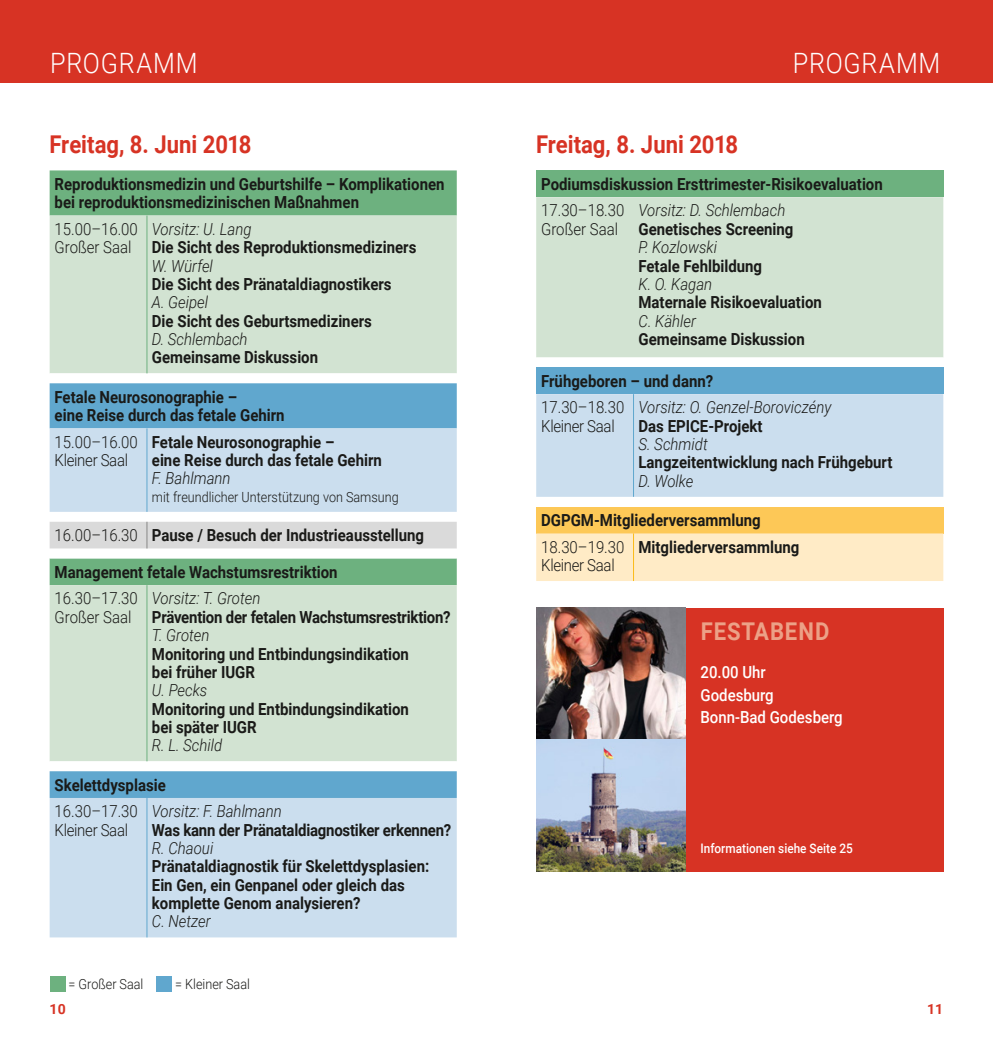
<style>
.page{position:relative;width:993px;height:1042px;background:#fff}
.page>*{position:absolute;margin:0;border:0;box-sizing:border-box;transform-origin:0 0}
.t1{font:300 28px "Roboto";letter-spacing:.03em;color:#fff;scale:.9 1}
.t2{font:700 24.5px "Roboto";color:#d73324;scale:.9 1}
.t3{font:700 24.5px "Roboto";letter-spacing:.04em;color:#eca187;scale:.9 1}
.t4{font:700 16.62px/18.4px "Roboto";color:#1a1a18;scale:.9 1}
.t5{font:italic 300 16.62px "Roboto";color:#1a1a18;scale:.9 1}
.t6{font:300 16.62px/18.4px "Roboto";letter-spacing:-.02em;color:#1a1a18;scale:.9 1}
.t7{font:300 16.62px/18.4px "Roboto";color:#1a1a18;scale:.9 1}
.t8{font:500 16.62px/22.8px "Roboto";color:#fff;scale:.9 1}
.t9{font:300 14px "Roboto";color:#1a1a18;scale:.9 1}
.t10{font:700 14px "Roboto";color:#d73324}
.t11{font:500 13.12px "Roboto";color:#fff;scale:.9 1}
.s1{font-weight:300}
</style>
<div class="page">
<div style="left:0;top:0;width:496px;height:83px;background:#d73324"></div>
<div style="left:496px;top:0;width:496px;height:83px;background:#d73324"></div>
<div style="left:50px;top:976px;width:15px;height:16px;background:#6db17f"></div>
<div style="left:156px;top:976px;width:16px;height:16px;background:#60a7ce"></div>
<div style="left:50px;top:170px;width:406px;height:45px;background:#6db17f"></div>
<div style="left:50px;top:215px;width:406px;height:158px;background:#d2e3d2"></div>
<div style="left:50px;top:383px;width:406px;height:45px;background:#60a7ce"></div>
<svg style="left:50px;top:428px;width:406px;height:509px;background:#c5dcdc"></svg>
<hr style="left:146px;top:215px;width:1px;height:158px;background:#6db17f">
<hr style="left:146px;top:428px;width:1px;height:84px;background:#60a7ce">
<hr style="left:146px;top:585px;width:1px;height:176px;background:#6db17f">
<div style="left:50px;top:522px;width:406px;height:26px;background:#dadada"></div>
<hr style="left:146px;top:798px;width:1px;height:139px;background:#60a7ce">
<div style="left:536px;top:170px;width:407px;height:27px;background:#6db17f"></div>
<div style="left:536px;top:197px;width:407px;height:160px;background:#d2e3d2"></div>
<svg style="left:536px;top:357px;width:407px;height:1px"></svg>
<div style="left:536px;top:367px;width:407px;height:27px;background:#60a7ce"></div>
<div style="left:536px;top:394px;width:407px;height:103px;background:#cbdeee"></div>
<div style="left:536px;top:507px;width:407px;height:26px;background:#fdc857"></div>
<div style="left:536px;top:533px;width:407px;height:48px;background:#ffebc6"></div>
<hr style="left:633px;top:394px;width:1px;height:103px;background:#60a7ce">
<hr style="left:633px;top:533px;width:1px;height:48px;background:#fbbb1a">
<div style="left:536px;top:608px;width:407px;height:264px;background:#d73324"></div>
<img style="left:536px;top:608px;width:149px;height:264px">
<h1 class="t1" style="left:50px;top:44px;width:165px">PROGRAMM</h1>
<h1 class="t1" style="left:792px;top:44px;width:165px">PROGRAMM</h1>
<h2 class="t2" style="left:50px;top:127px;width:226px">Freitag, 8. Juni 2018</h2>
<p class="t4" style="left:55px;top:174px;width:434px">Reproduktionsmedizin und Geburtshilfe – Komplikationen bei reproduktionsmedizinischen Maßnahmen</p>
<p class="t7" style="left:55px;top:219px;width:94px">15.00–16.00<br>Großer Saal</p>
<p class="t5" style="left:152px;top:217px;width:112px">Vorsitz: U. Lang</p>
<p class="t4" style="left:152px;top:237px;width:295px">Die Sicht des Reproduktionsmediziners</p>
<p class="t5" style="left:152px;top:254px;width:69px">W. Würfel</p>
<p class="t4" style="left:152px;top:274px;width:268px">Die Sicht des Pränataldiagnostikers</p>
<p class="t5" style="left:152px;top:291px;width:64px">A. Geipel</p>
<p class="t4" style="left:152px;top:311px;width:246px">Die Sicht des Geburtsmediziners</p>
<p class="t5" style="left:152px;top:327px;width:108px">D. Schlembach</p>
<p class="t4" style="left:152px;top:348px;width:186px">Gemeinsame Diskussion</p>
<p class="t4" style="left:55px;top:387px;width:257px">Fetale Neurosonographie –<br>eine Reise durch das fetale Gehirn</p>
<p class="t6" style="left:55px;top:432px;width:94px">15.00–16.00<br>Kleiner Saal</p>
<p class="t4" style="left:152px;top:432px;width:257px">Fetale Neurosonographie –<br>eine Reise durch das fetale Gehirn</p>
<p class="t5" style="left:152px;top:467px;width:89px">F. Bahlmann</p>
<p class="t9" style="left:152px;top:487px;width:275px">mit freundlicher Unterstützung von Samsung</p>
<p class="t4" style="left:55px;top:525px;width:412px"><span class="s1">16. 00–16. 30</span> Pause / Besuch der Industrieausstellung</p>
<p class="t4" style="left:55px;top:562px;width:316px">Management fetale Wachstumsrestriktion</p>
<p class="t7" style="left:55px;top:589px;width:94px">16.30–17.30<br>Großer Saal</p>
<p class="t5" style="left:152px;top:587px;width:122px">Vorsitz: T. Groten</p>
<p class="t4" style="left:152px;top:607px;width:333px">Prävention der fetalen Wachstumsrestriktion?</p>
<p class="t5" style="left:152px;top:623px;width:66px">T. Groten</p>
<p class="t4" style="left:152px;top:644px;width:287px">Monitoring und Entbindungsindikation bei früher IUGR</p>
<p class="t5" style="left:152px;top:679px;width:63px">U. Pecks</p>
<p class="t4" style="left:152px;top:699px;width:287px">Monitoring und Entbindungsindikation bei später IUGR</p>
<p class="t5" style="left:152px;top:734px;width:80px">R. L. Schild</p>
<p class="t4" style="left:55px;top:775px;width:125px">Skelettdysplasie</p>
<p class="t6" style="left:55px;top:801px;width:94px">16.30–17.30<br>Kleiner Saal</p>
<p class="t5" style="left:152px;top:799px;width:146px">Vorsitz: F. Bahlmann</p>
<p class="t4" style="left:152px;top:820px;width:334px">Was kann der Pränataldiagnostiker erkennen?</p>
<p class="t5" style="left:152px;top:836px;width:70px">R. Chaoui</p>
<p class="t4" style="left:152px;top:856px;width:309px">Pränataldiagnostik für Skelettdysplasien:<br>Ein Gen, ein Genpanel oder gleich das komplette Genom analysieren?</p>
<p class="t5" style="left:152px;top:910px;width:67px">C. Netzer</p>
<p class="t9" style="left:69px;top:974px;width:85px">= Großer Saal</p>
<p class="t9" style="left:175px;top:974px;width:84px">= Kleiner Saal</p>
<h2 class="t2" style="left:536px;top:127px;width:226px">Freitag, 8. Juni 2018</h2>
<p class="t4" style="left:541px;top:174px;width:381px">Podiumsdiskussion Ersttrimester-Risikoevaluation</p>
<p class="t7" style="left:541px;top:201px;width:94px">17.30–18.30<br>Großer Saal</p>
<p class="t5" style="left:638px;top:199px;width:165px">Vorsitz: D. Schlembach</p>
<p class="t4" style="left:638px;top:219px;width:174px">Genetisches Screening</p>
<p class="t5" style="left:638px;top:236px;width:89px">P. Kozlowski</p>
<p class="t4" style="left:638px;top:256px;width:139px">Fetale Fehlbildung</p>
<p class="t5" style="left:638px;top:272px;width:83px">K. O. Kagan</p>
<p class="t4" style="left:638px;top:293px;width:205px">Maternale Risikoevaluation</p>
<p class="t5" style="left:638px;top:309px;width:65px">C. Kähler</p>
<p class="t4" style="left:638px;top:329px;width:186px">Gemeinsame Diskussion</p>
<p class="t4" style="left:541px;top:371px;width:193px">Frühgeboren – und dann?</p>
<p class="t6" style="left:541px;top:398px;width:94px">17.30–18.30<br>Kleiner Saal</p>
<p class="t5" style="left:638px;top:396px;width:216px">Vorsitz: O. Genzel-Boroviczény</p>
<p class="t4" style="left:638px;top:416px;width:139px">Das EPICE-Projekt</p>
<p class="t5" style="left:638px;top:432px;width:78px">S. Schmidt</p>
<p class="t4" style="left:638px;top:453px;width:283px">Langzeitentwicklung nach Frühgeburt</p>
<p class="t5" style="left:638px;top:469px;width:63px">D. Wolke</p>
<p class="t4" style="left:541px;top:510px;width:245px">DGPGM-Mitgliederversammlung</p>
<p class="t6" style="left:541px;top:537px;width:94px">18.30–19.30<br>Kleiner Saal</p>
<p class="t4" style="left:638px;top:537px;width:180px">Mitgliederversammlung</p>
<h2 class="t3" style="left:700px;top:614px;width:144px">FESTABEND</h2>
<p class="t8" style="left:700px;top:660px;width:159px">20.00 Uhr<br>Godesburg<br>Bonn-Bad Godesberg</p>
<p class="t11" style="left:700px;top:839px;width:171px">Informationen siehe Seite 25</p>
<p class="t10" style="left:50px;top:999px;width:18px">10</p>
<p class="t10" style="left:926px;top:999px;width:18px">11</p>
</div>
